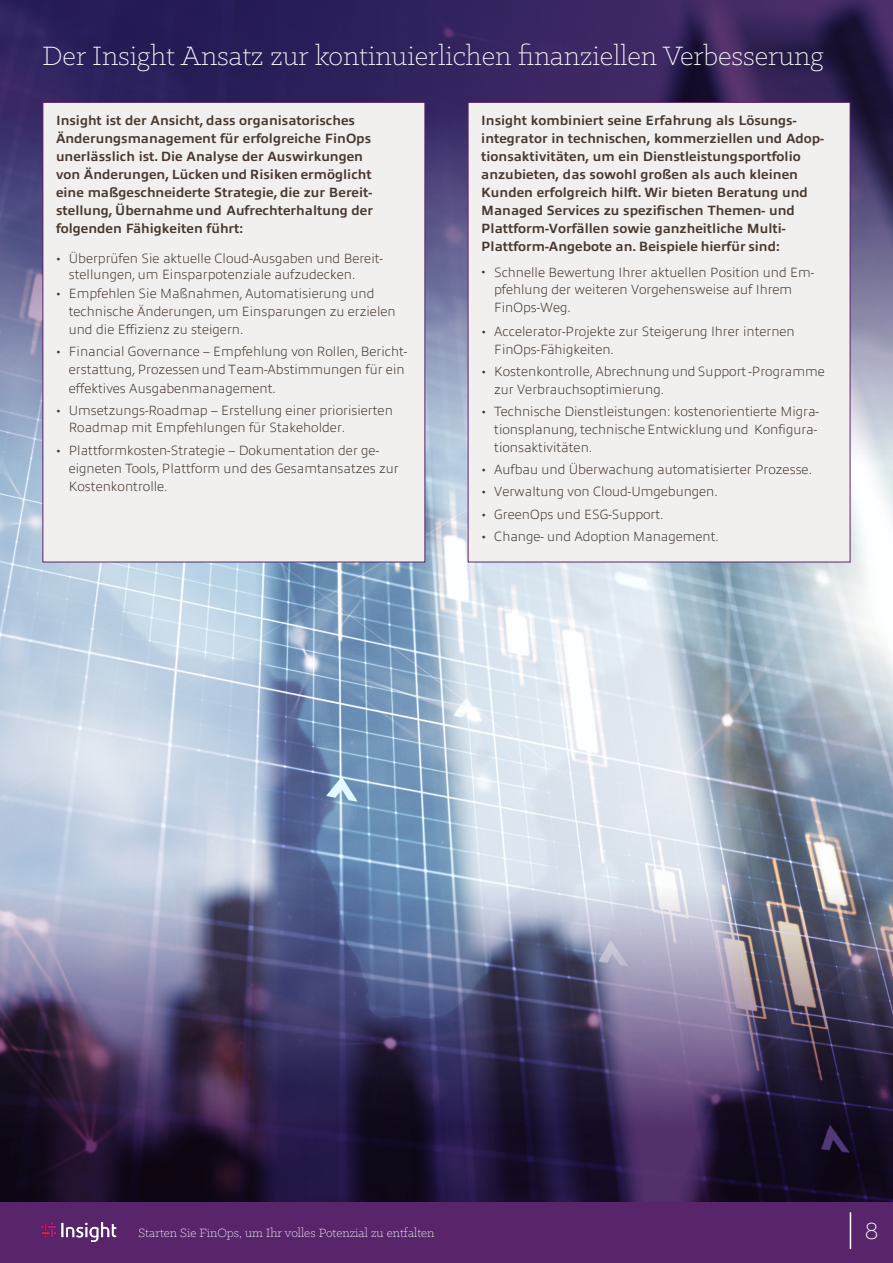
<style>
.page{position:relative;width:893px;height:1263px;background:#fff}
.page>*{position:absolute;margin:0;border:0;box-sizing:border-box;transform-origin:0 0}
.t1{font:300 30px "Klinic Slab";color:#fff}
.t2{font:300 27px "Klinic Slab";color:#fff}
.t3{font:200 13.5px/18px "Allumi Pro";color:#47382f}
.t4{font:700 13.5px/18px "Allumi Pro";color:#47382f}
.t5{font:300 13.5px "Klinic Slab";color:#fff}
.s1{font-family:"Klinic Slab";font-weight:400}
</style>
<div class="page">
<div style="left:0;top:1201px;width:893px;height:62px;background:#58256b"></div>
<img style="left:41px;top:1222px;width:76px;height:19px">
<hr style="left:850px;top:1212px;width:1px;height:37px;background:#fff">
<img style="left:0;top:507px;width:893px;height:349px">
<img style="left:0;top:856px;width:893px;height:345px">
<svg style="left:0;top:0;width:893px;height:507px;background:#4c4374"></svg>
<div style="left:43px;top:102px;width:382px;height:460px;background:#f2f0ee"></div>
<div style="left:468px;top:102px;width:382px;height:460px;background:#f2f0ee"></div>
<h1 class="t1" style="left:43px;top:37px;width:783px">Der Insight Ansatz zur kontinuierlichen finanziellen Verbesserung</h1>
<p class="t4" style="left:56px;top:111px;width:319px">Insight ist der Ansicht, dass organisatorisches Änderungsmanagement für erfolgreiche FinOps unerlässlich ist. Die Analyse der Auswirkungen von Änderungen, Lücken und Risiken ermöglicht eine maßgeschneiderte Strategie, die zur Bereit&shy;stellung, Übernahme und Aufrechterhaltung der folgenden Fähigkeiten führt:</p>
<p class="t3" style="left:69px;top:249px;width:316px;line-height:16.2px;text-indent:-13px"><span class="s1">•</span> Überprüfen Sie aktuelle Cloud-Ausgaben und Bereit&shy;stellungen, um Einsparpotenziale aufzudecken.</p>
<p class="t3" style="left:69px;top:284px;width:328px;text-indent:-13px"><span class="s1">•</span> Empfehlen Sie Maßnahmen, Automatisierung und technische Änderungen, um Einsparungen zu erzielen und die Effizienz zu steigern.</p>
<p class="t3" style="left:69px;top:342px;width:340px;text-indent:-13px"><span class="s1">•</span> Financial Governance – Empfehlung von Rollen, Bericht&shy;erstattung, Prozessen und Team-Abstimmungen für ein effektives Ausgabenmanagement.</p>
<p class="t3" style="left:69px;top:400px;width:326px;text-indent:-13px"><span class="s1">•</span> Umsetzungs-Roadmap – Erstellung einer priorisierten<br>Roadmap mit Empfehlungen für Stakeholder.</p>
<p class="t3" style="left:69px;top:440px;width:331px;text-indent:-13px"><span class="s1">•</span> Plattformkosten-Strategie – Dokumentation der ge&shy;eigneten Tools, Plattform und des Gesamtansatzes zur<br>Kostenkontrolle.</p>
<p class="t4" style="left:481px;top:110px;width:344px">Insight kombiniert seine Erfahrung als Lösungs&shy;integrator in technischen, kommerziellen und Adop&shy;tionsaktivitäten, um ein Dienstleistungsportfolio anzubieten, das sowohl großen als auch kleinen Kunden erfolgreich hilft. Wir bieten Beratung und Managed Services zu spezifischen Themen- und Plattform-Vorfällen sowie ganzheitliche Multi-Plattform-Angebote an. Beispiele hierfür sind:</p>
<p class="t3" style="left:494px;top:262px;width:322px;text-indent:-13px"><span class="s1">•</span> Schnelle Bewertung Ihrer aktuellen Position und Em&shy;pfehlung der weiteren Vorgehensweise auf Ihrem<br>FinOps-Weg.</p>
<p class="t3" style="left:494px;top:321px;width:302px;text-indent:-13px"><span class="s1">•</span> Accelerator-Projekte zur Steigerung Ihrer internen<br>FinOps-Fähigkeiten.</p>
<p class="t3" style="left:494px;top:361px;width:332px;text-indent:-13px"><span class="s1">•</span> Kostenkontrolle, Abrechnung und Support -Programme zur Verbrauchsoptimierung.</p>
<p class="t3" style="left:494px;top:401px;width:326px;text-indent:-13px"><span class="s1">•</span> Technische Dienstleistungen: kostenorientierte Migra&shy;tionsplanung, technische Entwicklung und Konfigura&shy;tionsaktivitäten.</p>
<p class="t3" style="left:481px;top:459px;width:332px"><span class="s1">•</span> Aufbau und Überwachung automatisierter Prozesse.</p>
<p class="t3" style="left:481px;top:482px;width:238px"><span class="s1">•</span> Verwaltung von Cloud-Umgebungen.</p>
<p class="t3" style="left:481px;top:504px;width:184px"><span class="s1">•</span> GreenOps und ESG-Support.</p>
<p class="t3" style="left:481px;top:526px;width:239px"><span class="s1">•</span> Change- und Adoption Management.</p>
<p class="t5" style="left:139px;top:1224px;width:297px">Starten Sie FinOps, um Ihr volles Potenzial zu entfalten</p>
<h2 class="t2" style="left:865px;top:1214px;width:15px">8</h2>
</div>
